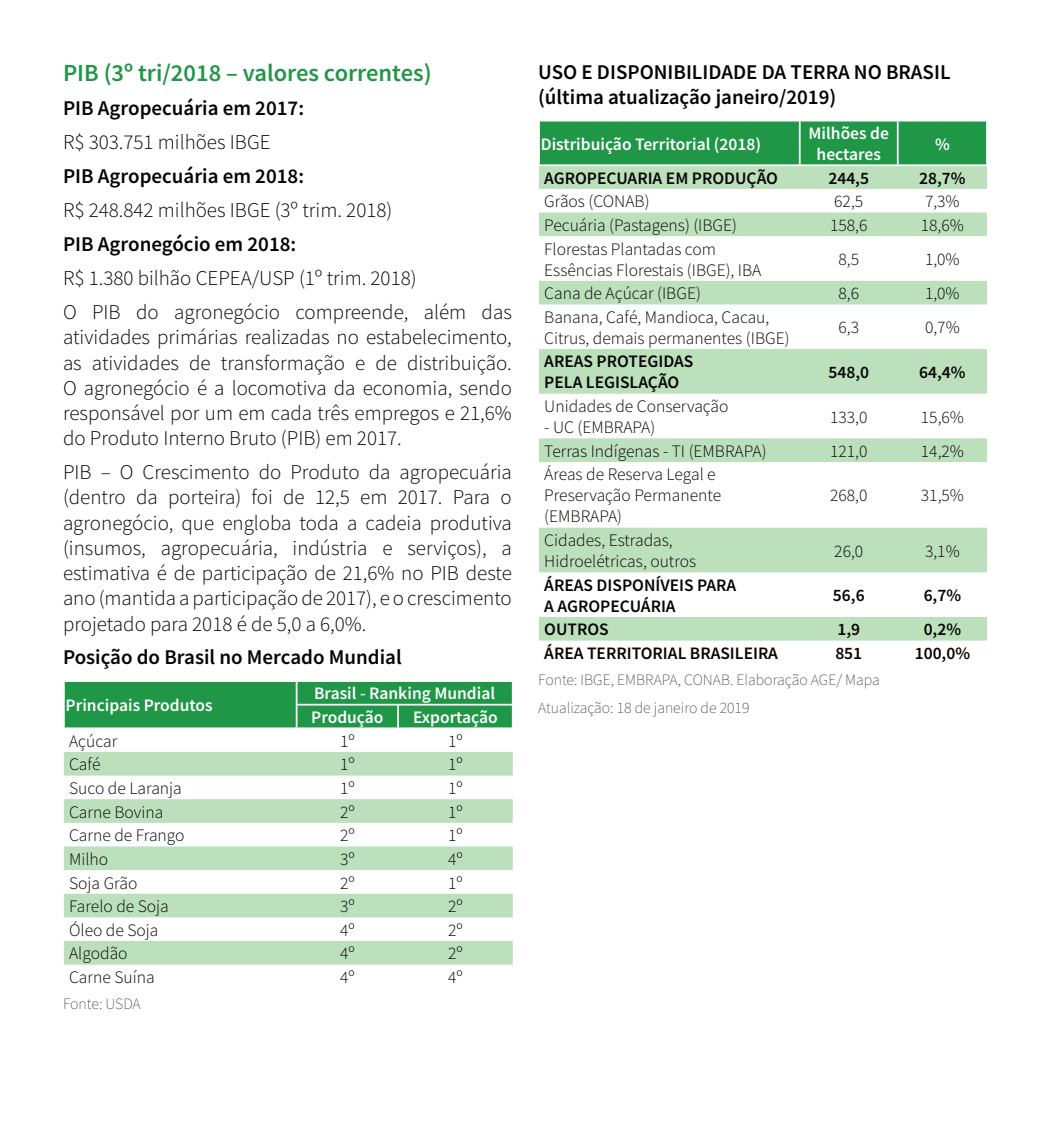
<style>
.page{position:relative;width:1050px;height:1138px;background:#fff}
.page>*{position:absolute;margin:0;border:0;box-sizing:border-box;transform-origin:0 0}
.t1{font:600 24.5px "Source Sans Pro";color:#1f9746}
.t2{font:300 21px/25.2px "Source Sans Pro";color:#040503;text-align:justify}
.t3{font:600 21px/25.2px "Source Sans Pro";color:#040503}
.t4{font:300 17.5px/21px "Source Sans Pro";color:#040503}
.t5{font:600 17.5px/21px "Source Sans Pro";color:#040503}
.t6{font:600 17.5px/23.6px "Source Sans Pro";color:#fff}
.t7{font:200 15.75px/27.7px "Source Sans Pro";color:#313232}
</style>
<div class="page">
<div style="left:65px;top:682px;width:447px;height:45px;background:#1f9746"></div>
<svg style="left:64px;top:752px;width:449px;height:212px;fill:#bcdfbc"></svg>
<hr style="left:296px;top:682px;width:2px;height:22px;background:#fff">
<hr style="left:296px;top:704px;width:102px;height:1px;background:#fff">
<hr style="left:296px;top:705px;width:2px;height:22px;background:#fff">
<hr style="left:398px;top:704px;width:116px;height:1px;background:#fff">
<hr style="left:397px;top:705px;width:2px;height:22px;background:#fff">
<div style="left:540px;top:121px;width:446px;height:43px;background:#1f9746"></div>
<svg style="left:539px;top:166px;width:448px;height:474px"></svg>
<hr style="left:799px;top:121px;width:2px;height:43px;background:#fff">
<hr style="left:897px;top:121px;width:2px;height:43px;background:#fff">
<p class="t1" style="left:63px;top:57px;width:370px">PIB (3º tri/2018 – valores correntes)</p>
<p class="t3" style="left:63px;top:96px;width:243px">PIB Agropecuária em 2017:</p>
<p class="t2" style="left:63px;top:130px;width:209px">R$ 303.751 milhões IBGE</p>
<p class="t3" style="left:63px;top:163px;width:243px">PIB Agropecuária em 2018:</p>
<p class="t2" style="left:63px;top:198px;width:331px">R$ 248.842 milhões IBGE (3º trim. 2018)</p>
<p class="t3" style="left:63px;top:231px;width:235px">PIB Agronegócio em 2018:</p>
<p class="t2" style="left:63px;top:261px;width:450px;line-height:33.9px">R$ 1.380 bilhão CEPEA/USP (1º trim. 2018)<br>O PIB do agronegócio compreende, além das</p>
<p class="t2" style="left:63px;top:325px;width:450px">atividades primárias realizadas no estabelecimento, as atividades de transformação e de distribuição.<br>O agronegócio é a locomotiva da economia, sendo responsável por um em cada três empregos e 21,6% do Produto Interno Bruto (PIB) em 2017.</p>
<p class="t2" style="left:63px;top:459px;width:450px">PIB – O Crescimento do Produto da agropecuária (dentro da porteira) foi de 12,5 em 2017. Para o agronegócio, que engloba toda a cadeia produtiva (insumos, agropecuária, indústria e serviços), a estimativa é de participação de 21,6% no PIB deste ano (mantida a participação de 2017), e o crescimento projetado para 2018 é de 5,0 a 6,0%.</p>
<p class="t3" style="left:63px;top:644px;width:340px">Posição do Brasil no Mercado Mundial</p>
<p class="t6" style="left:66px;top:693px;width:148px">Principais Produtos</p>
<p class="t6" style="left:311px;top:681px;width:185px">Brasil - Ranking Mundial<br>Produção</p>
<p class="t6" style="left:413px;top:705px;width:86px">Exportação</p>
<p class="t4" style="left:69px;top:730px;width:50px">Açúcar</p>
<p class="t4" style="left:340px;top:730px;width:16px">1º</p>
<p class="t4" style="left:448px;top:730px;width:16px">1º</p>
<p class="t4" style="left:69px;top:754px;width:33px">Café</p>
<p class="t4" style="left:340px;top:754px;width:16px">1º</p>
<p class="t4" style="left:448px;top:754px;width:16px">1º</p>
<p class="t4" style="left:69px;top:777px;width:114px">Suco de Laranja</p>
<p class="t4" style="left:340px;top:777px;width:16px">1º</p>
<p class="t4" style="left:448px;top:777px;width:16px">1º</p>
<p class="t4" style="left:69px;top:801px;width:96px">Carne Bovina</p>
<p class="t4" style="left:340px;top:801px;width:16px">2º</p>
<p class="t4" style="left:448px;top:801px;width:16px">1º</p>
<p class="t4" style="left:69px;top:825px;width:117px">Carne de Frango</p>
<p class="t4" style="left:340px;top:825px;width:16px">2º</p>
<p class="t4" style="left:448px;top:825px;width:16px">1º</p>
<p class="t4" style="left:69px;top:848px;width:41px">Milho</p>
<p class="t4" style="left:340px;top:848px;width:16px">3º</p>
<p class="t4" style="left:448px;top:848px;width:16px">4º</p>
<p class="t4" style="left:69px;top:872px;width:70px">Soja Grão</p>
<p class="t4" style="left:340px;top:872px;width:16px">2º</p>
<p class="t4" style="left:448px;top:872px;width:16px">1º</p>
<p class="t4" style="left:69px;top:895px;width:101px">Farelo de Soja</p>
<p class="t4" style="left:340px;top:895px;width:16px">3º</p>
<p class="t4" style="left:448px;top:895px;width:16px">2º</p>
<p class="t4" style="left:69px;top:919px;width:91px">Óleo de Soja</p>
<p class="t4" style="left:340px;top:919px;width:16px">4º</p>
<p class="t4" style="left:448px;top:919px;width:16px">2º</p>
<p class="t4" style="left:69px;top:943px;width:60px">Algodão</p>
<p class="t4" style="left:340px;top:943px;width:16px">4º</p>
<p class="t4" style="left:448px;top:943px;width:16px">2º</p>
<p class="t4" style="left:69px;top:966px;width:87px">Carne Suína</p>
<p class="t4" style="left:340px;top:966px;width:16px">4º</p>
<p class="t4" style="left:448px;top:966px;width:16px">4º</p>
<p class="t7" style="left:63px;top:990px;width:79px">Fonte: USDA</p>
<p class="t3" style="left:538px;top:59px;width:414px">USO E DISPONIBILIDADE DA TERRA NO BRASIL (última atualização janeiro/2019)</p>
<p class="t6" style="left:541px;top:132px;width:222px">Distribuição Territorial (2018)</p>
<p class="t6" style="left:809px;top:122px;width:82px;line-height:21px;text-align:center">Milhões de hectares</p>
<p class="t6" style="left:935px;top:132px;width:16px">%</p>
<p class="t5" style="left:544px;top:167px;width:235px">AGROPECUARIA EM PRODUÇÃO</p>
<p class="t5" style="left:828px;top:167px;width:42px">244,5</p>
<p class="t5" style="left:919px;top:167px;width:48px">28,7%</p>
<p class="t4" style="left:544px;top:191px;width:107px">Grãos (CONAB)</p>
<p class="t4" style="left:834px;top:191px;width:30px">62,5</p>
<p class="t4" style="left:925px;top:191px;width:36px">7,3%</p>
<p class="t4" style="left:544px;top:215px;width:194px">Pecuária (Pastagens) (IBGE)</p>
<p class="t4" style="left:830px;top:215px;width:39px">158,6</p>
<p class="t4" style="left:921px;top:215px;width:45px">18,6%</p>
<p class="t4" style="left:544px;top:238px;width:219px">Florestas Plantadas com<br>Essências Florestais (IBGE), IBA</p>
<p class="t4" style="left:838px;top:249px;width:22px">8,5</p>
<p class="t4" style="left:925px;top:249px;width:36px">1,0%</p>
<p class="t4" style="left:544px;top:283px;width:158px">Cana de Açúcar (IBGE)</p>
<p class="t4" style="left:838px;top:283px;width:22px">8,6</p>
<p class="t4" style="left:925px;top:283px;width:36px">1,0%</p>
<p class="t4" style="left:544px;top:306px;width:247px">Banana, Café, Mandioca, Cacau,<br>Citrus, demais permanentes (IBGE)</p>
<p class="t4" style="left:838px;top:317px;width:22px">6,3</p>
<p class="t4" style="left:925px;top:317px;width:36px">0,7%</p>
<p class="t5" style="left:544px;top:351px;width:151px">AREAS PROTEGIDAS<br>PELA LEGISLAÇÃO</p>
<p class="t5" style="left:828px;top:361px;width:42px">548,0</p>
<p class="t5" style="left:919px;top:361px;width:48px">64,4%</p>
<p class="t4" style="left:544px;top:396px;width:186px">Unidades de Conservação</p>
<p class="t4" style="left:544px;top:417px;width:113px">- UC (EMBRAPA)</p>
<p class="t4" style="left:830px;top:406px;width:39px">133,0</p>
<p class="t4" style="left:921px;top:406px;width:45px">15,6%</p>
<p class="t4" style="left:544px;top:440px;width:224px">Terras Indígenas - TI (EMBRAPA)</p>
<p class="t4" style="left:830px;top:440px;width:39px">121,0</p>
<p class="t4" style="left:921px;top:440px;width:45px">14,2%</p>
<p class="t4" style="left:544px;top:464px;width:178px">Áreas de Reserva Legal e<br>Preservação Permanente (EMBRAPA)</p>
<p class="t4" style="left:830px;top:485px;width:39px">268,0</p>
<p class="t4" style="left:921px;top:485px;width:45px">31,5%</p>
<p class="t4" style="left:544px;top:530px;width:153px">Cidades, Estradas,<br>Hidroelétricas, outros</p>
<p class="t4" style="left:834px;top:540px;width:30px">26,0</p>
<p class="t4" style="left:925px;top:540px;width:36px">3,1%</p>
<p class="t5" style="left:544px;top:574px;width:194px">ÁREAS DISPONÍVEIS PARA<br>A AGROPECUÁRIA</p>
<p class="t5" style="left:833px;top:584px;width:33px">56,6</p>
<p class="t5" style="left:924px;top:584px;width:39px">6,7%</p>
<p class="t5" style="left:544px;top:619px;width:66px">OUTROS</p>
<p class="t5" style="left:837px;top:619px;width:24px">1,9</p>
<p class="t5" style="left:924px;top:619px;width:39px">0,2%</p>
<p class="t5" style="left:544px;top:642px;width:235px">ÁREA TERRITORIAL BRASILEIRA</p>
<p class="t5" style="left:835px;top:642px;width:28px">851</p>
<p class="t5" style="left:915px;top:642px;width:57px">100,0%</p>
<p class="t7" style="left:538px;top:666px;width:343px">Fonte: IBGE, EMBRAPA, CONAB. Elaboração AGE/ Mapa<br>Atualização: 18 de janeiro de 2019</p>
</div>
